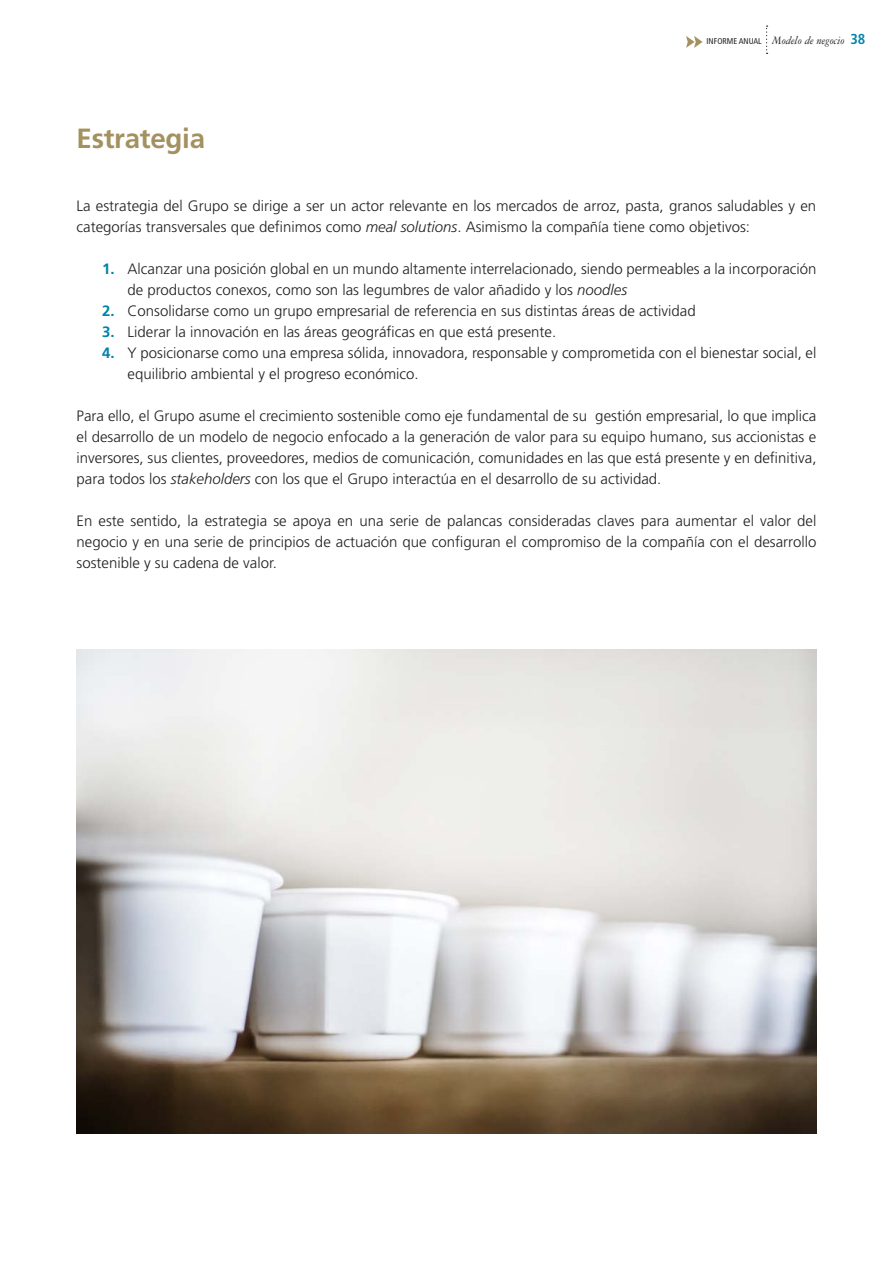
<style>
.page{position:relative;width:893px;height:1263px;background:#fff}
.page>*{position:absolute;margin:0;border:0;box-sizing:border-box;transform-origin:0 0}
.Titulares{font:700 27.75px "Frutiger LT Std";letter-spacing:-.01em;color:#a3915f}
.t1{font:300 15px/21px "Frutiger LT Std";color:#231f20}
.t2{font:italic 12px "Garamond 3 LT Std";color:#231f20}
.s1{font-family:"Frutiger LT Std";font-style:normal;font-stretch:condensed;font-size:8.4px}
.s2{font-family:"Frutiger LT Std";font-weight:700;font-style:normal;font-stretch:condensed;font-size:14.4px;color:#0083a9}
.s3{font-style:italic}
.s4{font-weight:700;color:#0083a9}
</style>
<div class="page">
<svg style="left:686px;top:36px;width:17px;height:12px"></svg>
<svg style="left:766px;top:26px;width:2px;height:28px"></svg>
<img style="left:77px;top:649px;width:739px;height:484px">
<p class="Titulares" style="left:77px;top:122px;width:130px">Estrategia</p>
<p class="t2" style="left:707px;top:34px;width:160px"><span class="s1">INFORME ANUAL</span> Modelo de negocio <span class="s2">38</span></p>
<p class="t1" style="left:77px;top:196px;width:741px">La estrategia del Grupo se dirige a ser un actor relevante en los mercados de arroz, pasta, granos saludables y en categorías transversales que definimos como <span class="s3">meal solutions</span>. Asimismo la compañía tiene como objetivos:</p>
<p class="t1" style="left:128px;top:259px;width:690px;text-indent:-26px"><span class="s4">1.</span> Alcanzar una posición global en un mundo altamente interrelacionado, siendo permeables a la incorporación de productos conexos, como son las legumbres de valor añadido y los <span class="s3">noodles</span></p>
<p class="t1" style="left:102px;top:301px;width:595px"><span class="s4">2.</span> Consolidarse como un grupo empresarial de referencia en sus distintas áreas de actividad</p>
<p class="t1" style="left:102px;top:322px;width:456px"><span class="s4">3.</span> Liderar la innovación en las áreas geográficas en que está presente.</p>
<p class="t1" style="left:128px;top:343px;width:690px;text-indent:-26px"><span class="s4">4.</span> Y posicionarse como una empresa sólida, innovadora, responsable y comprometida con el bienestar social, el equilibrio ambiental y el progreso económico.</p>
<p class="t1" style="left:77px;top:406px;width:741px;text-align:justify">Para ello, el Grupo asume el crecimiento sostenible como eje fundamental de su gestión empresarial, lo que implica el desarrollo de un modelo de negocio enfocado a la generación de valor para su equipo humano, sus accionistas e inversores, sus clientes, proveedores, medios de comunicación, comunidades en las que está presente y en definitiva, para todos los <span class="s3">stakeholders</span> con los que el Grupo interactúa en el desarrollo de su actividad.</p>
<p class="t1" style="left:77px;top:511px;width:741px;text-align:justify">En este sentido, la estrategia se apoya en una serie de palancas consideradas claves para aumentar el valor del negocio y en una serie de principios de actuación que configuran el compromiso de la compañía con el desarrollo sostenible y su cadena de valor.</p>
</div>
